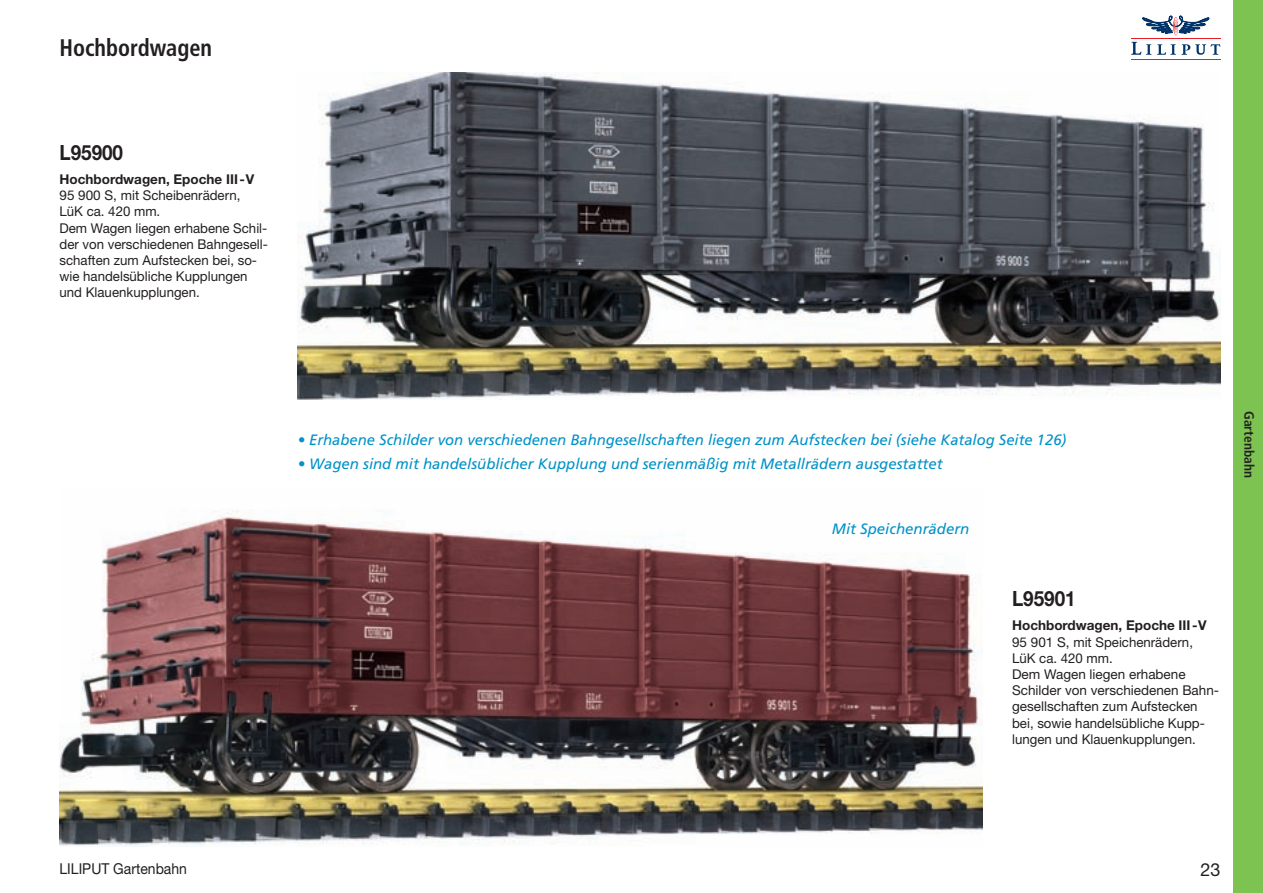
<style>
.page{position:relative;width:1263px;height:893px;background:#fff}
.page>*{position:absolute;margin:0;border:0;box-sizing:border-box;transform-origin:0 0}
.t1{font:700 condensed 24px "Frutiger";color:#231f20;scale:.93 1}
.t2{font:700 21px "Helvetica Neue LT Std";color:#231f20;scale:.9 1}
.t3{font:18px "Helvetica Neue LT Std";color:#231f20}
.t4{font:italic 15px "Frutiger";color:#0092c8}
.t5{font:15px "Helvetica Neue LT Std";color:#231f20;scale:.93 1}
.t6{font:13.5px/16.2px "Helvetica Neue LT Std";color:#231f20}
.t7{font:700 13.5px "Helvetica Neue LT Std";color:#231f20}
.t8{font:700 condensed 13.5px "Frutiger";color:#231f20}
</style>
<div class="page">
<img style="left:298px;top:72px;width:922px;height:328px">
<hr style="left:1131px;top:38px;width:89px;height:1px;background:#e41f25">
<hr style="left:1131px;top:59px;width:89px;height:1px;background:#e41f25">
<svg style="left:1157px;top:44px;width:63px;height:11px"></svg>
<svg style="left:1131px;top:42px;width:20px;height:13px"></svg>
<svg style="left:1142px;top:16px;width:67px;height:19px"></svg>
<img style="left:60px;top:511px;width:922px;height:335px">
<div style="left:1233px;top:0;width:30px;height:893px;background:#7cc352"></div>
<h1 class="t1" style="left:60px;top:38px;width:166px">Hochbordwagen</h1>
<h2 class="t2" style="left:60px;top:145px;width:72px">L95900</h2>
<p class="t7" style="left:60px;top:174px;width:196px">Hochbordwagen, Epoche III-V</p>
<p class="t6" style="left:60px;top:189px;width:210px">95 900 S, mit Scheibenrädern,<br>LüK ca. 420 mm.<br>Dem Wagen liegen erhabene Schil&shy;der von verschiedenen Bahngesell&shy;schaften zum Aufstecken bei, so&shy;wie handelsübliche Kupplungen und Klauenkupplungen.</p>
<p class="t4" style="left:298px;top:434px;width:770px">• Erhabene Schilder von verschiedenen Bahngesellschaften liegen zum Aufstecken bei (siehe Katalog Seite 126)</p>
<p class="t4" style="left:298px;top:458px;width:646px">• Wagen sind mit handelsüblicher Kupplung und serienmäßig mit Metallrädern ausgestattet</p>
<p class="t4" style="left:832px;top:523px;width:139px">Mit Speichenrädern</p>
<h2 class="t2" style="left:1012px;top:591px;width:72px">L95901</h2>
<p class="t7" style="left:1012px;top:621px;width:196px">Hochbordwagen, Epoche III-V</p>
<p class="t6" style="left:1012px;top:635px;width:209px">95 901 S, mit Speichenrädern,<br>LüK ca. 420 mm.<br>Dem Wagen liegen erhabene<br>Schilder von verschiedenen Bahn&shy;gesellschaften zum Aufstecken bei, sowie handelsübliche Kupp&shy;lungen und Klauenkupplungen.</p>
<p class="t8" style="left:1254px;top:411px;width:68px;rotate:90deg">Gartenbahn</p>
<p class="t5" style="left:60px;top:863px;width:138px">LILIPUT Gartenbahn</p>
<h3 class="t3" style="left:1200px;top:863px;width:22px">23</h3>
</div>
